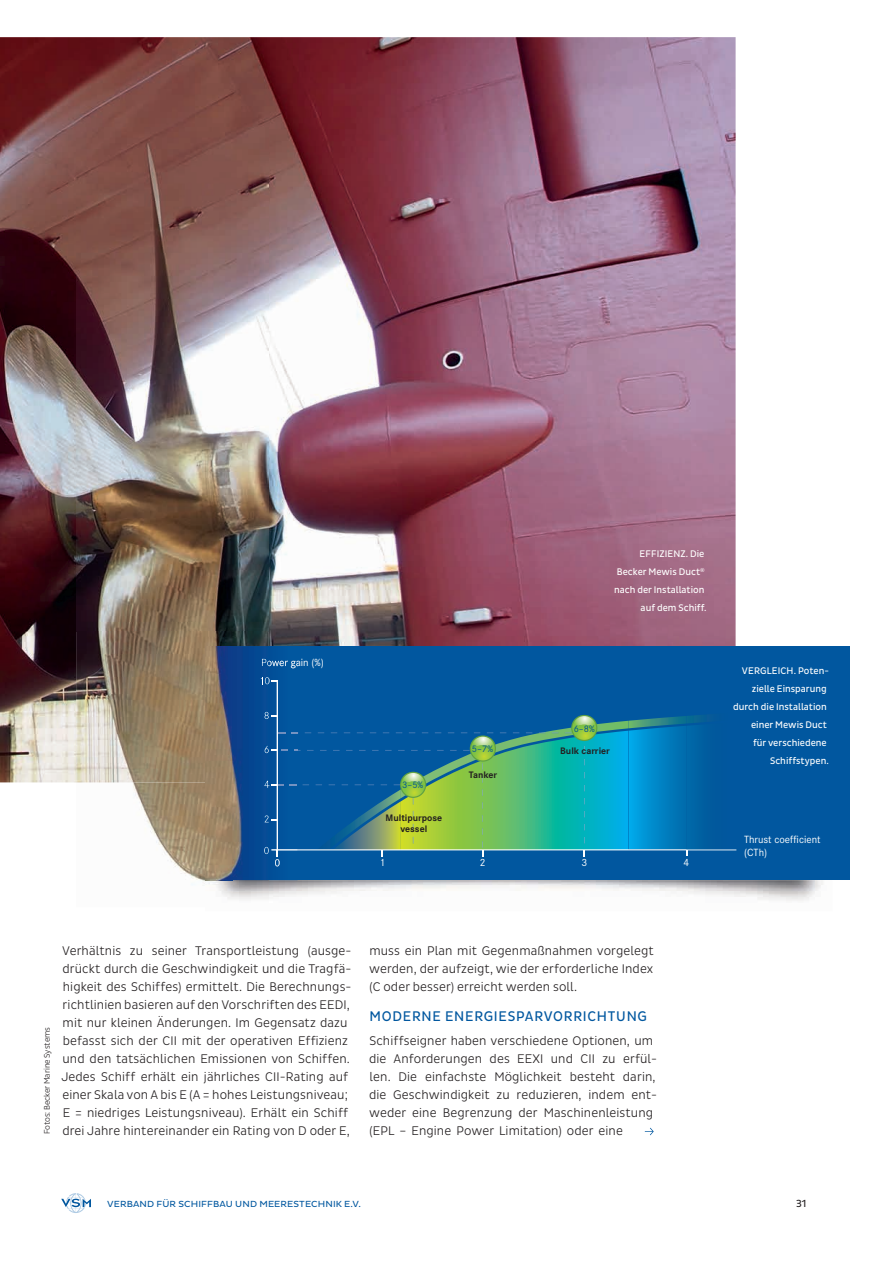
<style>
.page{position:relative;width:893px;height:1263px;background:#fff}
.page>*{position:absolute;margin:0;border:0;box-sizing:border-box;transform-origin:0 0}
.t1{font:14.25px "Pluto Sans Cond";letter-spacing:.055em;color:#01579f}
.t2{font:300 12.75px/18px "Pluto Sans Cond";letter-spacing:.01em;color:#231f20}
.t3{font:10.8px/13px "Corporate S";color:#fff}
.t4{font:10.5px "Pluto Sans Cond";color:#231f20}
.t5{font:9.75px/18px "Pluto Sans Cond";color:#fff;text-align:right}
.t6{font:700 9.75px/11.7px "Corporate S";color:#231f20;text-align:center}
.t7{font:9.75px "Corporate S";color:#005495}
.t8{font:9px "Pluto Sans";letter-spacing:.015em;color:#01579f}
.t9{font:300 8.25px "Pluto Sans Cond";letter-spacing:-.01em;color:#231f20}
</style>
<div class="page">
<img style="left:0;top:37px;width:736px;height:745px">
<svg style="left:645px;top:1127px;width:9px;height:8px"></svg>
<div style="left:232px;top:646px;width:617px;height:234px;background:#01579f"></div>
<img style="left:76px;top:782px;width:129px;height:103px">
<img style="left:205px;top:646px;width:63px;height:257px">
<img style="left:76px;top:127px;width:192px;height:504px">
<img style="left:76px;top:631px;width:145px;height:151px">
<img style="left:220px;top:631px;width:48px;height:15px">
<svg style="left:261px;top:646px;width:476px;height:234px"></svg>
<svg style="left:61px;top:1193px;width:30px;height:19px"></svg>
<p class="t3" style="left:261px;top:655px;width:64px">Power gain (%)</p>
<p class="t3" style="left:259px;top:673px;width:13px">10</p>
<p class="t3" style="left:274px;top:855px;width:7px">0</p>
<p class="t7" style="left:402px;top:778px;width:23px">3–5%</p>
<p class="t6" style="left:386px;top:811px;width:58px">Multipurpose vessel</p>
<p class="t7" style="left:472px;top:742px;width:23px">5–7%</p>
<p class="t6" style="left:469px;top:768px;width:30px">Tanker</p>
<p class="t5" style="left:614px;top:544px;width:94px">EFFIZIENZ. Die<br>Becker Mewis Duct<sup>® </sup>nach der Installation auf dem Schiff.</p>
<p class="t7" style="left:574px;top:721px;width:23px">6–8%</p>
<p class="t6" style="left:560px;top:744px;width:51px">Bulk carrier</p>
<p class="t3" style="left:379px;top:855px;width:7px">1</p>
<p class="t3" style="left:480px;top:855px;width:7px">2</p>
<p class="t3" style="left:581px;top:855px;width:7px">3</p>
<p class="t3" style="left:684px;top:855px;width:7px">4</p>
<p class="t5" style="left:733px;top:662px;width:97px">VERGLEICH. Poten&shy;zielle Einsparung durch die Installation einer Mewis Duct<br>für verschiedene<br>Schiffstypen.</p>
<p class="t3" style="left:744px;top:832px;width:78px">Thrust coefficient (CTh)</p>
<p class="t9" style="left:42px;top:1134px;width:109px;rotate:-90deg">Fotos: Becker Marine Systems</p>
<p class="t2" style="left:61px;top:941px;width:291px">Verhältnis zu seiner Transportleistung (ausge&shy;drückt durch die Geschwindigkeit und die Tragfä&shy;higkeit des Schiffes) ermittelt. Die Berechnungs&shy;richtlinien basieren auf den Vorschriften des EEDI, mit nur kleinen Änderungen. Im Gegensatz dazu befasst sich der CII mit der operativen Effizienz und den tatsächlichen Emissionen von Schiffen.<br>Jedes Schiff erhält ein jährliches CII-Rating auf einer Skala von A bis E (A = hohes Leistungsniveau; E = niedriges Leistungsniveau). Erhält ein Schiff drei Jahre hintereinander ein Rating von D oder E,</p>
<p class="t2" style="left:369px;top:941px;width:286px;text-align:justify">muss ein Plan mit Gegenmaßnahmen vorgelegt werden, der aufzeigt, wie der erforderliche Index (C oder besser) erreicht werden soll.</p>
<p class="t1" style="left:369px;top:1008px;width:279px">MODERNE ENERGIESPARVORRICHTUNG</p>
<p class="t2" style="left:369px;top:1031px;width:289px">Schiffseigner haben verschiedene Optionen, um die Anforderungen des EEXI und CII zu erfül&shy;len. Die einfachste Möglichkeit besteht darin, die Geschwindigkeit zu reduzieren, indem ent&shy;weder eine Begrenzung der Maschinenleistung (EPL – Engine Power Limitation) oder eine</p>
<p class="t8" style="left:107px;top:1198px;width:255px">VERBAND FÜR SCHIFFBAU UND MEERESTECHNIK E.V.</p>
<p class="t4" style="left:796px;top:1197px;width:12px">31</p>
</div>
